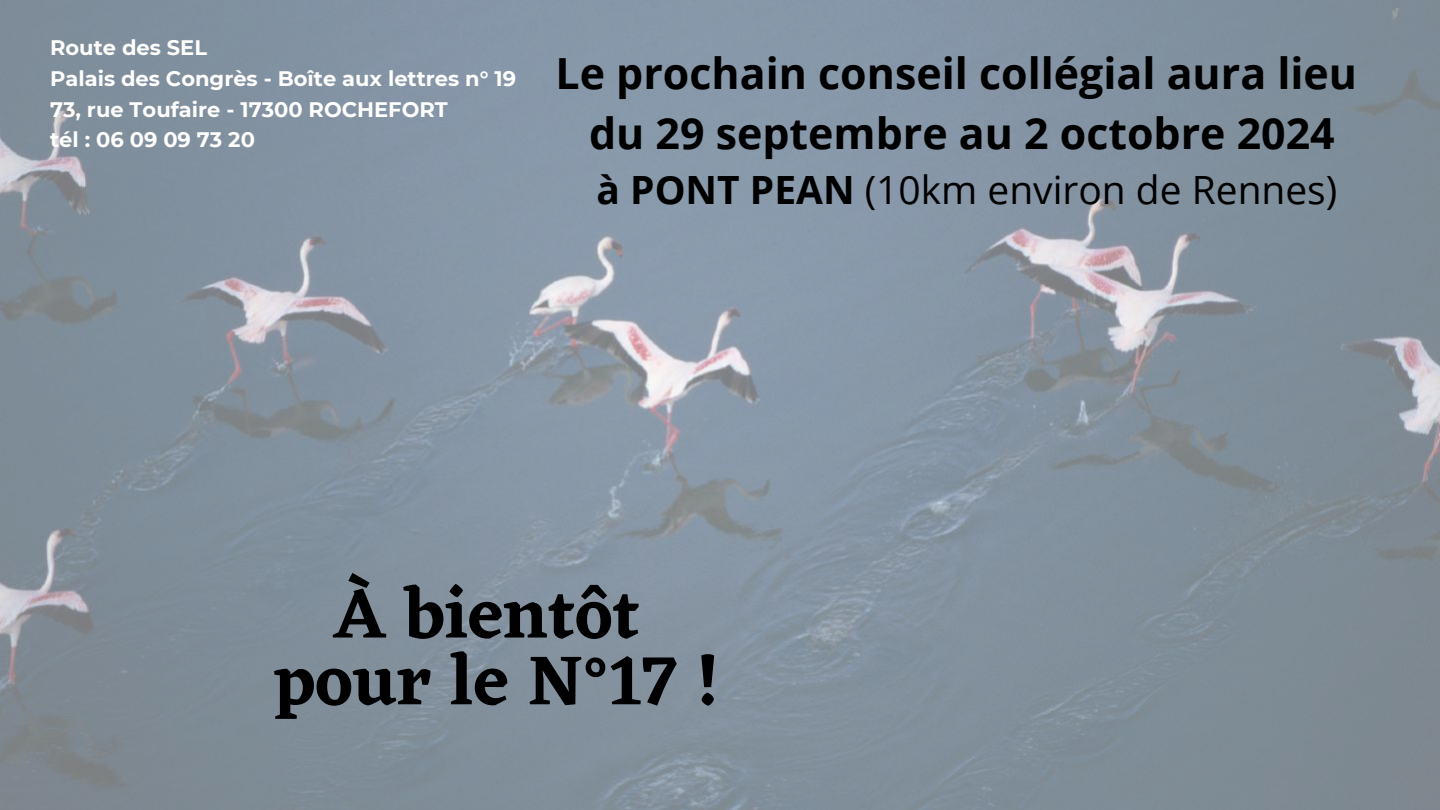
<style>
.page{position:relative;width:1440px;height:810px;background:#fff}
.page>*{position:absolute;margin:0;border:0;box-sizing:border-box;transform-origin:0 0}
.t1{font:600 72px/66.8px "Eczar";color:#000;text-align:center}
.t2{font:700 42.9px/60px "Open Sans";color:#000;text-align:center}
.t3{font:38.9px "Open Sans";color:#000}
.t4{font:700 21px/30.8px "Montserrat";color:#fefefd}
.s1{font-weight:700}
</style>
<div class="page">
<img style="left:0;top:0;width:1440px;height:810px">
<p class="t4" style="left:50px;top:32px;width:468px">Route des SEL<br>Palais des Congrès - Boîte aux lettres n° 19<br>73, rue Toufaire - 17300 ROCHEFORT<br>tél : 06 09 09 73 20</p>
<h2 class="t2" style="left:556px;top:43px;width:803px">Le prochain conseil collégial aura lieu du 29 septembre au 2 octobre 2024</h2>
<h3 class="t3" style="left:597px;top:162px;width:742px"><span class="s1">à PONT PEAN</span> (10km environ de Rennes)</h3>
<h1 class="t1" style="left:273px;top:579px;width:448px">À bientôt pour le N°17 !</h1>
</div>
